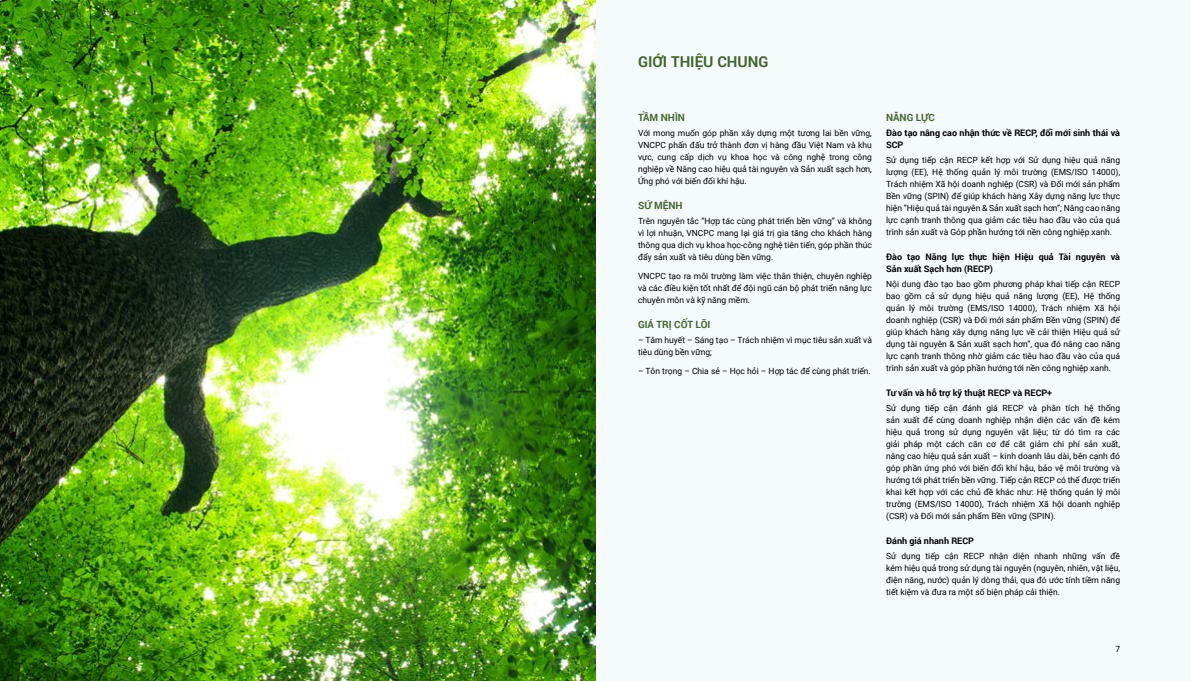
<style>
.page{position:relative;width:1191px;height:681px;background:#fff}
.page>*{position:absolute;margin:0;border:0;box-sizing:border-box;transform-origin:0 0}
.t1{font:700 15px "Roboto";color:#436630}
.t2{font:700 10px "Roboto";color:#436630}
.t3{font:700 9px/12px "Roboto";color:#000}
.t4{font:8.5px/12px "Roboto";color:#000;text-align:justify}
</style>
<div class="page">
<div style="left:596px;top:0;width:595px;height:680px;background:#f5fafb"></div>
<img style="left:0;top:0;width:595px;height:680px">
<h1 class="t1" style="left:638px;top:51px;width:132px">GIỚI THIỆU CHUNG</h1>
<p class="t2" style="left:638px;top:110px;width:49px">TẦM NHÌN</p>
<p class="t4" style="left:638px;top:126px;width:235px">Với mong muốn góp phần xây dựng một tương lai bền vững, VNCPC phấn đấu trở thành đơn vị hàng đầu Việt Nam và khu vực, cung cấp dịch vụ khoa học và công nghệ trong công nghiệp về Nâng cao hiệu quả tài nguyên và Sản xuất sạch hơn, Ứng phó với biến đổi khí hậu.</p>
<p class="t2" style="left:638px;top:198px;width:46px">SỨ MỆNH</p>
<p class="t4" style="left:638px;top:214px;width:235px">Trên nguyên tắc “Hợp tác cùng phát triển bền vững” và không vì lợi nhuận, VNCPC mang lại giá trị gia tăng cho khách hàng thông qua dịch vụ khoa học-công nghệ tiên tiến, góp phần thúc đẩy sản xuất và tiêu dùng bền vững.</p>
<p class="t4" style="left:638px;top:269px;width:235px">VNCPC tạo ra môi trường làm việc thân thiện, chuyên nghiệp và các điều kiện tốt nhất để đội ngũ cán bộ phát triển năng lực chuyên môn và kỹ năng mềm.</p>
<p class="t2" style="left:638px;top:317px;width:74px">GIÁ TRỊ CỐT LÕI</p>
<p class="t4" style="left:638px;top:333px;width:235px">– Tâm huyết – Sáng tạo – Trách nhiệm vì mục tiêu sản xuất và tiêu dùng bền vững;</p>
<p class="t4" style="left:638px;top:364px;width:234px">– Tôn trọng – Chia sẻ – Học hỏi – Hợp tác để cùng phát triển.</p>
<p class="t2" style="left:886px;top:110px;width:50px">NĂNG LỰC</p>
<p class="t3" style="left:886px;top:126px;width:235px">Đào tạo nâng cao nhận thức về RECP, đổi mới sinh thái và<br>SCP</p>
<p class="t4" style="left:886px;top:153px;width:235px">Sử dụng tiếp cận RECP kết hợp với Sử dụng hiệu quả năng lượng (EE), Hệ thống quản lý môi trường (EMS/ISO 14000), Trách nhiệm Xã hội doanh nghiệp (CSR) và Đổi mới sản phẩm Bền vững (SPIN) để giúp khách hàng Xây dựng năng lực thực hiện “Hiệu quả tài nguyên &amp; Sản xuất sạch hơn”; Nâng cao năng lực cạnh tranh thông qua giảm các tiêu hao đầu vào của quá trình sản xuất và Góp phần hướng tới nền công nghiệp xanh.</p>
<p class="t3" style="left:886px;top:250px;width:235px">Đào tạo Năng lực thực hiện Hiệu quả Tài nguyên và<br>Sản xuất Sạch hơn (RECP)</p>
<p class="t4" style="left:886px;top:277px;width:235px">Nội dung đào tạo bao gồm phương pháp khai tiếp cận RECP bao gồm cả sử dụng hiệu quả năng lượng (EE), Hệ thống quản lý môi trường (EMS/ISO 14000), Trách nhiệm Xã hội doanh nghiệp (CSR) và Đổi mới sản phẩm Bền vững (SPIN) để giúp khách hàng xây dựng năng lực về cải thiện Hiệu quả sử dụng tài nguyên &amp; Sản xuất sạch hơn”, qua đó nâng cao năng lực cạnh tranh thông nhờ giảm các tiêu hao đầu vào của quá trình sản xuất và góp phần hướng tới nền công nghiệp xanh.</p>
<p class="t3" style="left:886px;top:386px;width:167px">Tư vấn và hỗ trợ kỹ thuật RECP và RECP+</p>
<p class="t4" style="left:886px;top:401px;width:235px">Sử dụng tiếp cận đánh giá RECP và phân tích hệ thống sản xuất để cùng doanh nghiệp nhận diện các vấn đề kém hiệu quả trong sử dụng nguyên vật liệu; từ dó tìm ra các giải pháp một cách căn cơ để cắt giảm chi phí sản xuất, nâng cao hiệu quả sản xuất – kinh doanh lâu dài, bên cạnh đó góp phần ứng phó với biến đổi khí hậu, bảo vệ môi trường và hướng tới phát triển bền vững. Tiếp cận RECP có thể được triển khai kết hợp với các chủ đề khác như: Hệ thống quản lý môi trường (EMS/ISO 14000), Trách nhiệm Xã hội doanh nghiệp (CSR) và Đổi mới sản phẩm Bền vững (SPIN).</p>
<p class="t3" style="left:886px;top:534px;width:89px">Đánh giá nhanh RECP</p>
<p class="t4" style="left:886px;top:549px;width:235px">Sử dụng tiếp cận RECP nhận diện nhanh những vấn đề kém hiệu quả trong sử dụng tài nguyên (nguyên, nhiên, vật liệu, điện năng, nước) quản lý dòng thải, qua đó ước tính tiềm năng tiết kiệm và đưa ra một số biện pháp cải thiện.</p>
<p class="t4" style="left:1115px;top:642px;width:6px">7</p>
</div>
